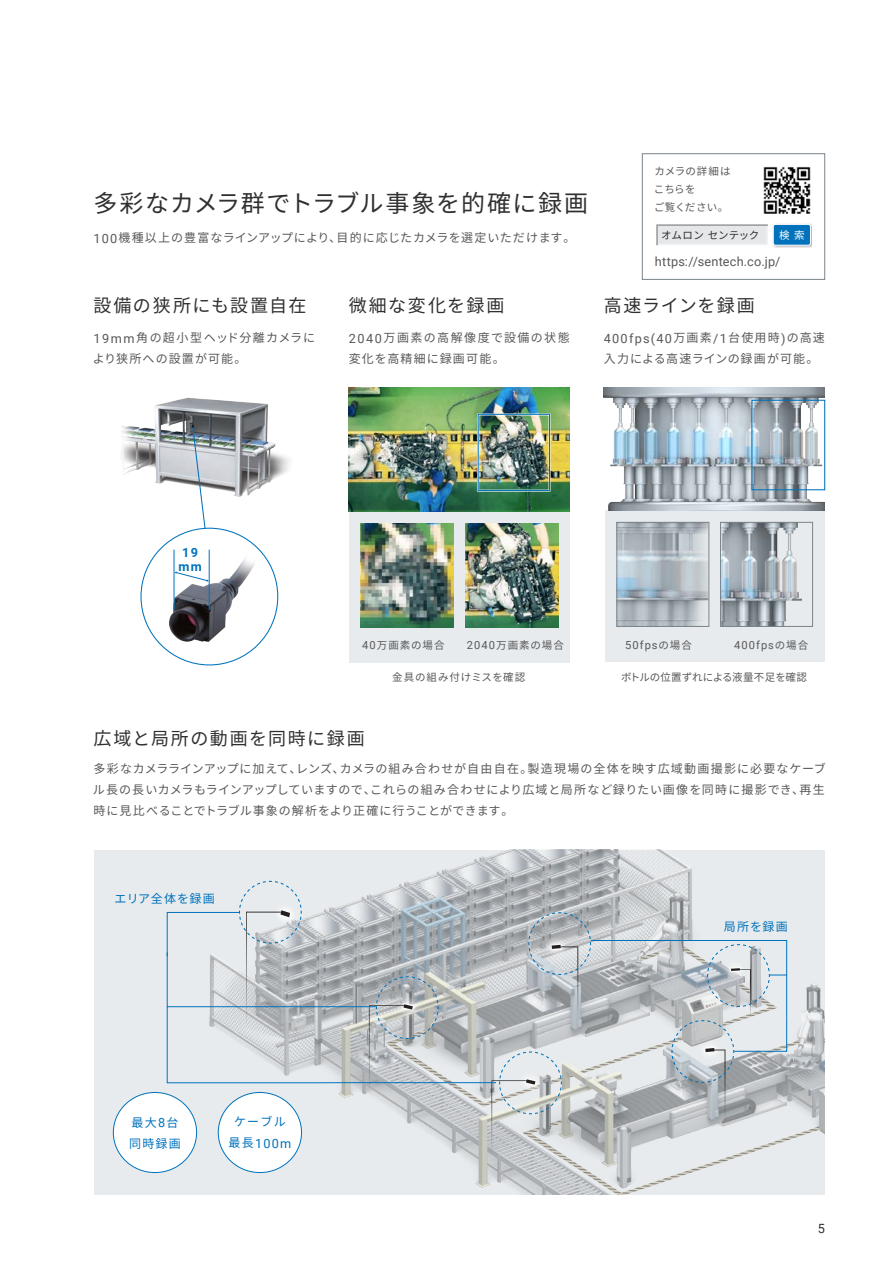
<style>
.page{position:relative;width:893px;height:1263px;background:#fff}
.page>*{position:absolute;margin:0;border:0;box-sizing:border-box;transform-origin:0 0}
.t1{font:24px "Source Han Sans";letter-spacing:.045em;color:#312f30}
.t2{font:18px "Source Han Sans";letter-spacing:.08em;color:#312f30}
.t3{font:18px "Source Han Sans";letter-spacing:.04em;color:#312f30}
.t4{font:12.75px "Roboto";letter-spacing:.02em;color:#57585a}
.t5{font:12.75px "Roboto";letter-spacing:.1em;color:#57585a}
.t6{font:12.75px "Roboto";color:#0072bc}
.t7{font:700 12.75px/13.5px "Roboto";color:#0072bc}
.t8{font:12.75px "Roboto";color:#312f30}
.t9{font:12px/21px "Source Han Sans";letter-spacing:.08em;color:#57585a;text-align:justify}
.t10{font:12px "Source Han Sans";letter-spacing:.05em;color:#57585a}
.t11{font:12px/21px "Source Han Sans";letter-spacing:.1em;color:#57585a}
.t12{font:12px/21px "Source Han Sans";letter-spacing:.1em;color:#0072bc}
.t13{font:12px "Source Han Sans";letter-spacing:.065em;color:#0072bc}
.t14{font:11.1px "Roboto";letter-spacing:.095em;color:#57585a}
.t15{font:10.5px/18px "Source Han Sans";letter-spacing:.03em;color:#57585a}
.t16{font:10.5px "Source Han Sans";letter-spacing:.005em;color:#57585a}
.t17{font:10.5px "Source Han Sans";letter-spacing:.08em;color:#57585a}
.t18{font:10.5px "Source Han Sans";color:#312f30}
.t19{font:10.5px "Source Han Sans";color:#fff}
.s1{font-family:"Roboto";font-size:12.75px}
.s2{font-family:"Source Han Sans";font-size:12px}
.s3{font-family:"Roboto";font-size:11.1px}
.s4{font-family:"Source Han Sans";font-size:10.5px}
</style>
<div class="page">
<div style="left:642px;top:153px;width:183px;height:127px;border:1px solid #7b848a"></div>
<img style="left:773px;top:224px;width:39px;height:24px">
<div style="left:773px;top:224px;width:37px;height:21px;background:#0072bc;border-radius:2px"></div>
<div style="left:773px;top:224px;width:38px;height:21px;border:1px solid #fff;border-radius:2px"></div>
<svg style="left:656px;top:224px;width:112px;height:21px;background:#e0e1e3"></svg>
<img style="left:763px;top:167px;width:48px;height:47px">
<img style="left:169px;top:541px;width:103px;height:100px">
<img style="left:121px;top:397px;width:169px;height:100px">
<svg style="left:192px;top:426px;width:14px;height:104px"></svg>
<hr style="left:174px;top:550px;width:1px;height:60px;background:#0072bc">
<hr style="left:209px;top:550px;width:1px;height:60px;background:#0072bc">
<svg style="left:175px;top:571px;width:34px;height:11px"></svg>
<div style="left:94px;top:850px;width:730px;height:345px;background:#e7ebed"></div>
<img style="left:175px;top:850px;width:650px;height:344px">
<img style="left:209px;top:850px;width:152px;height:30px">
<img style="left:481px;top:874px;width:151px;height:6px">
<img style="left:787px;top:898px;width:24px;height:143px">
<div style="left:605px;top:510px;width:220px;height:151px;background:#e7ebed"></div>
<img style="left:604px;top:387px;width:220px;height:124px">
<img style="left:619px;top:524px;width:88px;height:101px">
<div style="left:617px;top:522px;width:92px;height:105px;border:1px solid #7b848a"></div>
<img style="left:722px;top:524px;width:80px;height:101px">
<div style="left:720px;top:522px;width:93px;height:105px;border:1px solid #7b848a"></div>
<div style="left:349px;top:510px;width:221px;height:153px;background:#e7ebed"></div>
<img style="left:349px;top:387px;width:221px;height:124px">
<img style="left:466px;top:523px;width:92px;height:104px">
<img style="left:361px;top:523px;width:92px;height:104px">
<div style="left:113px;top:1092px;width:84px;height:80px;background:#fff;border-radius:50%"></div>
<div style="left:218px;top:1092px;width:84px;height:80px;background:#fff;border-radius:50%"></div>
<div style="left:751px;top:400px;width:74px;height:90px;border:1px solid #0072bc"></div>
<div style="left:478px;top:414px;width:72px;height:77px;border:1px solid #0072bc"></div>
<svg style="left:167px;top:880px;width:620px;height:281px"></svg>
<h1 class="t1" style="left:94px;top:190px;width:496px">多彩なカメラ群でトラブル事象を的確に録画</h1>
<p class="t10" style="left:94px;top:231px;width:483px"><span class="s1">100</span>機種以上の豊富なラインアップにより、目的に応じたカメラを選定いただけます。</p>
<p class="t15" style="left:654px;top:163px;width:78px">カメラの詳細はこちらを<br>ご覧ください。</p>
<p class="t18" style="left:661px;top:230px;width:100px">オムロン センテック</p>
<p class="t19" style="left:779px;top:229px;width:27px">検 索</p>
<p class="t4" style="left:655px;top:253px;width:127px">https://sentech.co.jp/</p>
<h2 class="t2" style="left:94px;top:296px;width:214px">設備の狭所にも設置自在</h2>
<h2 class="t2" style="left:349px;top:296px;width:157px">微細な変化を録画</h2>
<h2 class="t3" style="left:604px;top:296px;width:152px">高速ラインを録画</h2>
<p class="t9" style="left:93px;top:328px;width:224px"><span class="s1">19mm</span>角の超小型ヘッド分離カメラにより狭所への設置が可能。</p>
<p class="t11" style="left:349px;top:328px;width:223px"><span class="s1">2040</span>万画素の高解像度で設備の状態変化を高精細に録画可能。</p>
<p class="t5" style="left:604px;top:329px;width:223px">400fps(40<span class="s2">万画素</span>/1<span class="s2">台使用時</span>)<span class="s2">の高速</span></p>
<p class="t9" style="left:604px;top:349px;width:216px">入力による高速ラインの録画が可能。</p>
<p class="t7" style="left:178px;top:545px;width:25px">19 mm</p>
<p class="t15" style="left:362px;top:636px;width:84px"><span class="s3">40</span>万画素の場合</p>
<p class="t15" style="left:467px;top:636px;width:99px"><span class="s3">2040</span>万画素の場合</p>
<p class="t14" style="left:625px;top:637px;width:68px">50fps<span class="s4">の場合</span></p>
<p class="t14" style="left:734px;top:637px;width:76px">400fps<span class="s4">の場合</span></p>
<p class="t17" style="left:392px;top:671px;width:134px">金具の組み付けミスを確認</p>
<p class="t16" style="left:621px;top:671px;width:187px">ボトルの位置ずれによる液量不足を確認</p>
<h2 class="t2" style="left:94px;top:728px;width:273px">広域と局所の動画を同時に録画</h2>
<p class="t9" style="left:93px;top:758px;width:734px">多彩なカメララインアップに加えて、レンズ、カメラの組み合わせが自由自在。製造現場の全体を映す広域動画撮影に必要なケーブル長の長いカメラもラインアップしていますので、これらの組み合わせにより広域と局所など録りたい画像を同時に撮影でき、再生時に見比べることでトラブル事象の解析をより正確に行うことができます。</p>
<p class="t13" style="left:115px;top:892px;width:102px">エリア全体を録画</p>
<p class="t12" style="left:129px;top:1112px;width:53px">最大<span class="s1">8</span>台同時録画</p>
<p class="t12" style="left:234px;top:1111px;width:53px">ケーブル</p>
<p class="t6" style="left:229px;top:1134px;width:64px"><span class="s2">最長</span>100m</p>
<p class="t12" style="left:724px;top:917px;width:65px">局所を録画</p>
<p class="t8" style="left:818px;top:1219px;width:9px">5</p>
</div>
